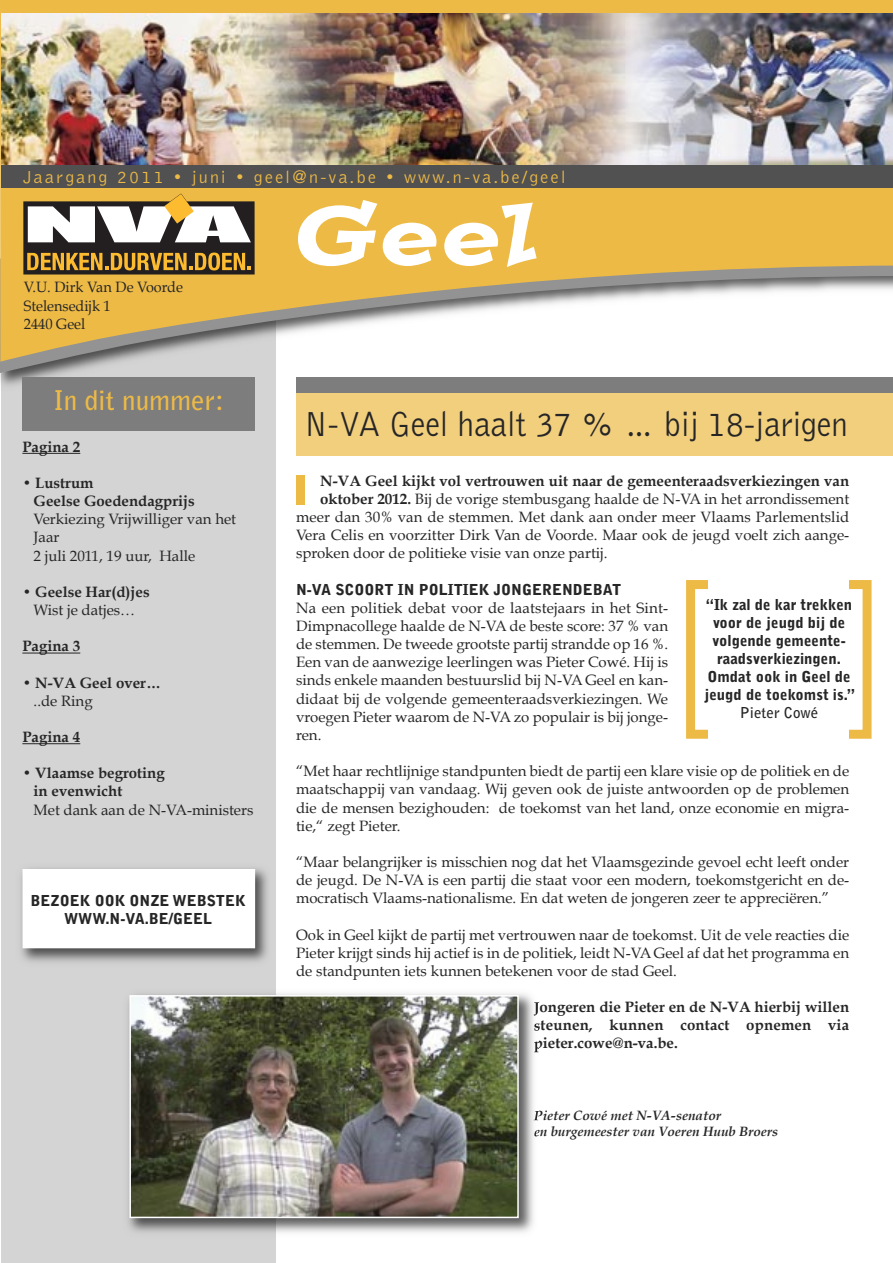
<style>
.page{position:relative;width:893px;height:1263px;background:#fff}
.page>*{position:absolute;margin:0;border:0;box-sizing:border-box;transform-origin:0 0}
.t1{font:300 36px "Bell Gothic Std";color:#272627;scale:.91 1}
.t2{font:700 27px "Bell Gothic Std";color:#edba46}
.t3{font:300 18px "Bell Gothic Std";letter-spacing:.125em;color:#edba46}
.t4{font:15px/18.1px "Book Antiqua";color:#272627;text-align:justify}
.t5{font:700 15px/18px "Book Antiqua";color:#272627}
.t6{font:900 15px/18px "Bell Gothic Std";color:#272627;text-align:center}
.t7{font:15px/18.1px "Book Antiqua";color:#272627;scale:.96 1}
.t8{font:700 15px "Bell Gothic Std";color:#272627}
.t9{font:italic 700 13.5px/16.4px "Book Antiqua";color:#272627}
.s1{font-weight:700}
</style>
<div class="page">
<div style="left:1px;top:300px;width:275px;height:963px;background:#d4d4d4"></div>
<img style="left:21px;top:868px;width:247px;height:94px">
<div style="left:24px;top:870px;width:230px;height:77px;background:#fff"></div>
<div style="left:23px;top:869px;width:232px;height:79px;border:2px solid #fff"></div>
<img style="left:1px;top:373px;width:64px;height:19px">
<svg style="left:0;top:362px;width:115px;height:11px"></svg>
<svg style="left:0;top:0;width:893px;height:362px;fill:#edba46"></svg>
<hr style="left:22px;top:453px;width:58px;height:1px;background:#272627">
<hr style="left:22px;top:652px;width:58px;height:1px;background:#272627">
<hr style="left:22px;top:743px;width:58px;height:1px;background:#272627">
<div style="left:23px;top:377px;width:232px;height:54px;background:#7d7d7d"></div>
<svg style="left:23px;top:194px;width:232px;height:80px"></svg>
<svg style="left:298px;top:200px;width:239px;height:67px"></svg>
<img style="left:1px;top:13px;width:892px;height:152px">
<div style="left:1px;top:165px;width:892px;height:23px;background:#525152"></div>
<div style="left:296px;top:383px;width:597px;height:73px;background:#f2cf7d"></div>
<div style="left:296px;top:377px;width:597px;height:16px;background:#7d7d7d"></div>
<div style="left:297px;top:475px;width:8px;height:29px;background:#edba46"></div>
<div style="left:686px;top:580px;width:186px;height:159px;border:9px solid #edba46"></div>
<div style="left:708px;top:578px;width:141px;height:164px;background:#fff"></div>
<img style="left:128px;top:993px;width:410px;height:240px">
<img style="left:534px;top:1002px;width:4px;height:14px">
<svg style="left:534px;top:1021px;width:4px;height:10px"></svg>
<img style="left:534px;top:1038px;width:4px;height:14px">
<svg style="left:534px;top:1110px;width:4px;height:10px"></svg>
<svg style="left:534px;top:1126px;width:4px;height:10px"></svg>
<img style="left:132px;top:998px;width:384px;height:217px">
<div style="left:129px;top:995px;width:390px;height:223px;border:2px solid #fff"></div>
<p class="t3" style="left:23px;top:170px;width:544px">Jaargang 2011 • juni • geel@n-va.be • www.n-va.be/geel</p>
<p class="t7" style="left:24px;top:278px;width:167px">V.U. Dirk Van De Voorde<br>Stelensedijk 1<br>2440 Geel</p>
<h2 class="t2" style="left:53px;top:385px;width:172px">In dit nummer:</h2>
<p class="t5" style="left:22px;top:438px;width:59px">Pagina 2</p>
<p class="t5" style="left:34px;top:474px;width:163px;text-indent:-11px">• Lustrum<br>Geelse Goedendagprijs</p>
<p class="t4" style="left:34px;top:510px;width:204px;text-align:left">Verkiezing Vrijwilliger van het<br>Jaar<br>2 juli 2011, 19 uur, Halle</p>
<p class="t5" style="left:22px;top:583px;width:129px">• Geelse Har(d)jes</p>
<p class="t4" style="left:34px;top:601px;width:103px">Wist je datjes…</p>
<p class="t5" style="left:22px;top:638px;width:59px">Pagina 3</p>
<p class="t5" style="left:22px;top:674px;width:140px">• N-VA Geel over…</p>
<p class="t4" style="left:34px;top:692px;width:61px">..de Ring</p>
<p class="t5" style="left:22px;top:728px;width:59px">Pagina 4</p>
<p class="t5" style="left:34px;top:764px;width:133px;text-indent:-11px">• Vlaamse begroting in evenwicht</p>
<p class="t4" style="left:34px;top:801px;width:221px">Met dank aan de N-VA-ministers</p>
<p class="t6" style="left:31px;top:892px;width:217px">BEZOEK OOK ONZE WEBSTEK<br>WWW.N-VA.BE/GEEL</p>
<h1 class="t1" style="left:304px;top:410px;width:599px">N-VA Geel haalt 37 % … bij 18-jarigen</h1>
<p class="t5" style="left:320px;top:472px;width:530px">N-VA Geel kijkt vol vertrouwen uit naar de gemeenteraadsverkiezingen van</p>
<p class="t4" style="left:320px;top:490px;width:530px"><span class="s1">oktober 2012.</span> Bij de vorige stembusgang haalde de N-VA in het arrondissement</p>
<p class="t4" style="left:296px;top:508px;width:555px">meer dan 30% van de stemmen. Met dank aan onder meer Vlaams Parlementslid</p>
<p class="t4" style="left:296px;top:526px;width:555px">Vera Celis en voorzitter Dirk Van de Voorde. Maar ook de jeugd voelt zich aange-</p>
<p class="t4" style="left:296px;top:544px;width:313px">sproken door de politieke visie van onze partij.</p>
<p class="t6" style="left:296px;top:582px;width:327px">N-VA SCOORT IN POLITIEK JONGERENDEBAT</p>
<p class="t4" style="left:296px;top:599px;width:373px">Na een politiek debat voor de laatstejaars in het Sint-Dimpnacollege haalde de N-VA de beste score: 37 % van de stemmen. De tweede grootste partij strandde op 16 %.<br>Een van de aanwezige leerlingen was Pieter Cowé. Hij is sinds enkele maanden bestuurslid bij N-VA Geel en kan&shy;didaat bij de volgende gemeenteraadsverkiezingen. We vroegen Pieter waarom de N-VA zo populair is bij jonge&shy;ren.</p>
<p class="t4" style="left:296px;top:762px;width:555px">“Met haar rechtlijnige standpunten biedt de partij een klare visie op de politiek en de maatschappij van vandaag. Wij geven ook de juiste antwoorden op de problemen die de mensen bezighouden: de toekomst van het land, onze economie en migra&shy;tie,“ zegt Pieter.</p>
<p class="t4" style="left:296px;top:853px;width:555px">“Maar belangrijker is misschien nog dat het Vlaamsgezinde gevoel echt leeft onder de jeugd. De N-VA is een partij die staat voor een modern, toekomstgericht en de&shy;mocratisch Vlaams-nationalisme. En dat weten de jongeren zeer te appreciëren.”</p>
<p class="t4" style="left:296px;top:926px;width:555px">Ook in Geel kijkt de partij met vertrouwen naar de toekomst. Uit de vele reacties die Pieter krijgt sinds hij actief is in de politiek, leidt N-VA Geel af dat het programma en de standpunten iets kunnen betekenen voor de stad Geel.</p>
<p class="t5" style="left:534px;top:999px;width:317px;text-align:justify">Jongeren die Pieter en de N-VA hierbij willen steunen, kunnen contact opnemen via pieter.cowe@n-va.be.</p>
<p class="t6" style="left:704px;top:596px;width:152px">“Ik zal de kar trekken voor de jeugd bij de volgende gemeente&shy;raadsverkiezingen.<br>Omdat ook in Geel de jeugd de toekomst is.”</p>
<p class="t8" style="left:740px;top:704px;width:80px">Pieter Cowé</p>
<p class="t9" style="left:534px;top:1107px;width:246px">Pieter Cowé met N-VA-senator<br>en burgemeester van Voeren Huub Broers</p>
</div>
